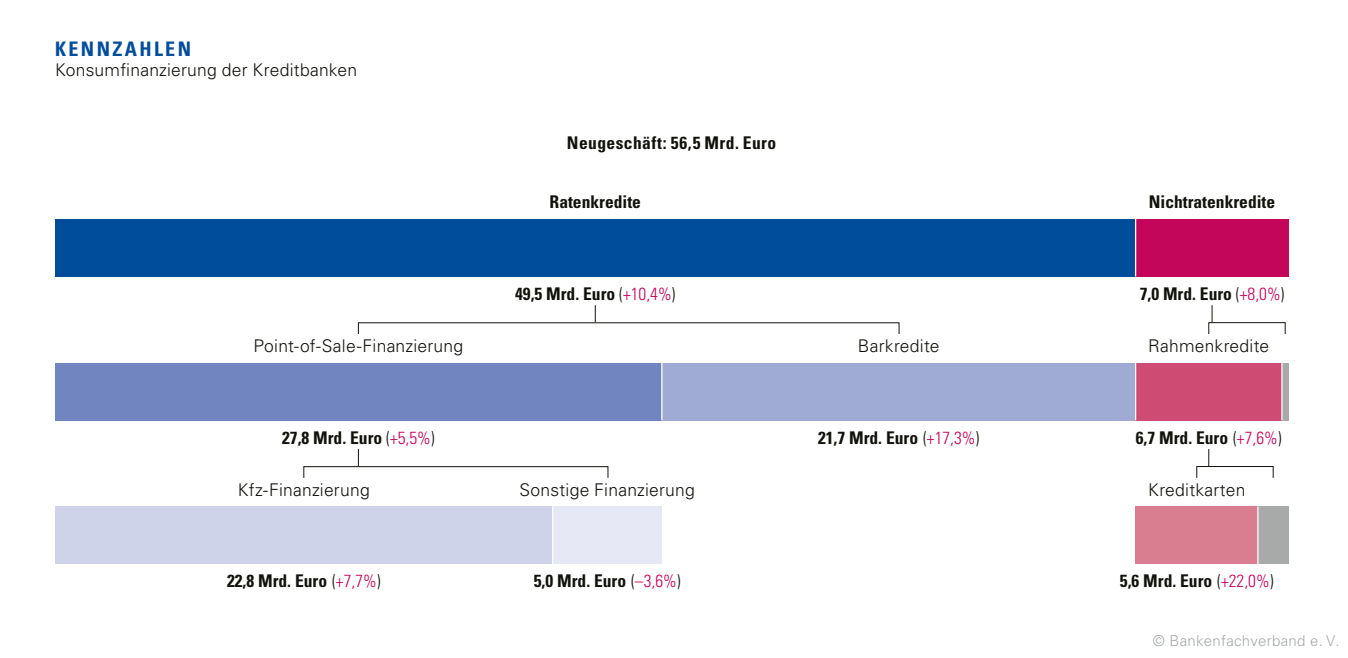
<style>
.page{position:relative;width:1348px;height:658px;background:#fff}
.page>*{position:absolute;margin:0;border:0;box-sizing:border-box;transform-origin:0 0}
.t1{font:700 condensed 20px "Univers LT Std";letter-spacing:.12em;color:#004d9c}
.t2{font:700 condensed 17.5px "Univers LT Std";color:#12120d}
.t3{font:300 17.5px "Univers LT Std";letter-spacing:.01em;color:#12120d}
.t4{font:700 condensed 17.5px "Univers LT Std";letter-spacing:.025em;color:#12120d}
.t5{font:300 15px "Univers LT Std";letter-spacing:.015em;color:#a8aaaa}
.s1{font-weight:300}
.s2{font-weight:300;color:#c3065a}
</style>
<div class="page">
<svg style="left:595px;top:305px;width:1px;height:17px"></svg>
<svg style="left:358px;top:449px;width:1px;height:17px"></svg>
<svg style="left:1211px;top:305px;width:1px;height:17px"></svg>
<svg style="left:1208px;top:449px;width:1px;height:17px"></svg>
<div style="left:303px;top:466px;width:305px;height:12px;border:1px solid #12120d"></div>
<div style="left:1208px;top:322px;width:77px;height:12px;border:1px solid #12120d"></div>
<div style="left:1196px;top:466px;width:77px;height:12px;border:1px solid #12120d"></div>
<div style="left:55px;top:219px;width:1080px;height:57px;background:#004d9c"></div>
<div style="left:1135px;top:219px;width:153px;height:57px;background:#c3065a"></div>
<hr style="left:1135px;top:219px;width:1px;height:57px;background:#fff">
<div style="left:55px;top:506px;width:497px;height:58px;background:#ced3ea"></div>
<div style="left:1257px;top:506px;width:31px;height:58px;background:#a8aaaa"></div>
<div style="left:1135px;top:506px;width:122px;height:58px;background:#d97d91"></div>
<div style="left:552px;top:506px;width:110px;height:58px;background:#e6e9f5"></div>
<hr style="left:552px;top:506px;width:1px;height:58px;background:#fff">
<hr style="left:1257px;top:506px;width:1px;height:58px;background:#fff">
<div style="left:55px;top:362px;width:607px;height:58px;background:#7186c0"></div>
<div style="left:662px;top:362px;width:473px;height:58px;background:#a0abd4"></div>
<div style="left:1135px;top:362px;width:146px;height:58px;background:#ce4b73"></div>
<svg style="left:1282px;top:363px;width:6px;height:57px"></svg>
<hr style="left:1135px;top:362px;width:1px;height:58px;background:#fff">
<hr style="left:661px;top:362px;width:1px;height:58px;background:#fff">
<p class="t1" style="left:55px;top:37px;width:137px">KENNZAHLEN</p>
<p class="t3" style="left:55px;top:59px;width:304px">Konsumfinanzierung der Kreditbanken</p>
<p class="t4" style="left:567px;top:132px;width:211px">Neugeschäft: 56,5 Mrd. Euro</p>
<p class="t2" style="left:549px;top:191px;width:93px">Ratenkredite</p>
<p class="t2" style="left:1148px;top:191px;width:128px">Nichtratenkredite</p>
<p class="t2" style="left:515px;top:283px;width:162px">49,5 Mrd. Euro <span class="s1">(</span><span class="s2">+10,4%</span><span class="s1">)</span></p>
<p class="t2" style="left:1139px;top:283px;width:146px">7,0 Mrd. Euro <span class="s1">(</span><span class="s2">+8,0%</span><span class="s1">)</span></p>
<p class="t3" style="left:253px;top:335px;width:211px">Point-of-Sale-Finanzierung</p>
<p class="t3" style="left:858px;top:335px;width:83px">Barkredite</p>
<p class="t3" style="left:1148px;top:335px;width:123px">Rahmenkredite</p>
<p class="t2" style="left:282px;top:426px;width:154px">27,8 Mrd. Euro <span class="s1">(</span><span class="s2">+5,5%</span><span class="s1">)</span></p>
<p class="t2" style="left:818px;top:426px;width:163px">21,7 Mrd. Euro <span class="s1">(</span><span class="s2">+17,3%</span><span class="s1">)</span></p>
<p class="t2" style="left:1135px;top:426px;width:147px">6,7 Mrd. Euro <span class="s1">(</span><span class="s2">+7,6%</span><span class="s1">)</span></p>
<p class="t3" style="left:238px;top:479px;width:133px">Kfz-Finanzierung</p>
<p class="t3" style="left:519px;top:479px;width:177px">Sonstige Finanzierung</p>
<p class="t3" style="left:1148px;top:479px;width:99px">Kreditkarten</p>
<p class="t2" style="left:227px;top:570px;width:155px">22,8 Mrd. Euro <span class="s1">(</span><span class="s2">+7,7%</span><span class="s1">)</span></p>
<p class="t2" style="left:534px;top:570px;width:148px">5,0 Mrd. Euro <span class="s1">(</span><span class="s2">–3,6%</span><span class="s1">)</span></p>
<p class="t2" style="left:1120px;top:570px;width:155px">5,6 Mrd. Euro <span class="s1">(</span><span class="s2">+22,0%</span><span class="s1">)</span></p>
<p class="t5" style="left:1152px;top:631px;width:188px">© Bankenfachverband e. V.</p>
</div>
